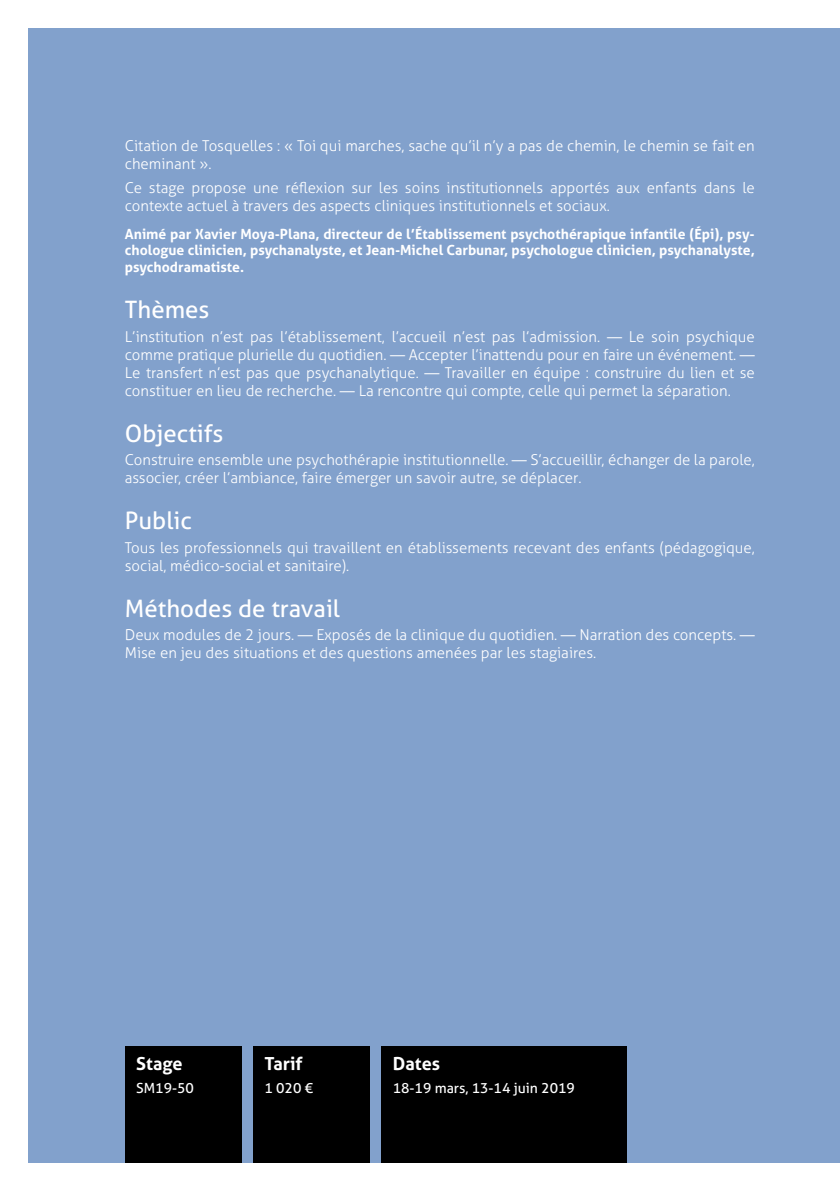
<style>
.page{position:relative;width:840px;height:1191px;background:#fff}
.page>*{position:absolute;margin:0;border:0;box-sizing:border-box;transform-origin:0 0}
.t1{font:24px "Aller";color:#fff}
.t2{font:700 18px "Aller";color:#fff}
.t3{font:300 15px/18px "Aller";color:#fff}
.t4{font:700 14px/16.8px "Aller";color:#fff;text-align:justify}
.t5{font:14px "Aller";color:#fff}
</style>
<div class="page">
<div style="left:28px;top:28px;width:811px;height:1134px;background:#82a1cc"></div>
<div style="left:125px;top:1045px;width:117px;height:117px;background:#000"></div>
<div style="left:253px;top:1045px;width:117px;height:117px;background:#000"></div>
<div style="left:381px;top:1045px;width:245px;height:117px;background:#000"></div>
<p class="t3" style="left:125px;top:136px;width:631px">Citation de Tosquelles : « Toi qui marches, sache qu’il n’y a pas de chemin, le chemin se fait en cheminant ».</p>
<p class="t3" style="left:125px;top:178px;width:631px">Ce stage propose une réflexion sur les soins institutionnels apportés aux enfants dans le contexte actuel à travers des aspects cliniques institutionnels et sociaux.</p>
<p class="t4" style="left:125px;top:225px;width:631px">Animé par Xavier Moya-Plana, directeur de l’Établissement psychothérapique infantile (Épi), psy&shy;chologue clinicien, psychanalyste, et Jean-Michel Carbunar, psychologue clinicien, psychanalyste, psychodramatiste.</p>
<h1 class="t1" style="left:125px;top:295px;width:86px">Thèmes</h1>
<p class="t3" style="left:125px;top:327px;width:631px;text-align:justify">L’institution n’est pas l’établissement, l’accueil n’est pas l’admission. — Le soin psychique comme pratique plurielle du quotidien. — Accepter l’inattendu pour en faire un événement. — Le transfert n’est pas que psychanalytique. — Travailler en équipe : construire du lien et se constituer en lieu de recherche. — La rencontre qui compte, celle qui permet la séparation.</p>
<h1 class="t1" style="left:125px;top:418px;width:100px">Objectifs</h1>
<p class="t3" style="left:125px;top:451px;width:631px">Construire ensemble une psychothérapie institutionnelle. — S’accueillir, échanger de la parole, associer, créer l’ambiance, faire émerger un savoir autre, se déplacer.</p>
<h1 class="t1" style="left:125px;top:506px;width:69px">Public</h1>
<p class="t3" style="left:125px;top:538px;width:631px">Tous les professionnels qui travaillent en établissements recevant des enfants (pédagogique, social, médico-social et sanitaire).</p>
<h1 class="t1" style="left:125px;top:593px;width:217px">Méthodes de travail</h1>
<p class="t3" style="left:125px;top:626px;width:631px">Deux modules de 2 jours. — Exposés de la clinique du quotidien. — Narration des concepts. —<br>Mise en jeu des situations et des questions amenées par les stagiaires.</p>
<p class="t2" style="left:136px;top:1053px;width:48px">Stage</p>
<p class="t5" style="left:136px;top:1079px;width:59px">SM19-50</p>
<p class="t2" style="left:264px;top:1053px;width:40px">Tarif</p>
<p class="t5" style="left:264px;top:1079px;width:50px">1 020 €</p>
<p class="t2" style="left:392px;top:1053px;width:49px">Dates</p>
<p class="t5" style="left:392px;top:1079px;width:183px">18‑19 mars, 13‑14 juin 2019</p>
</div>
